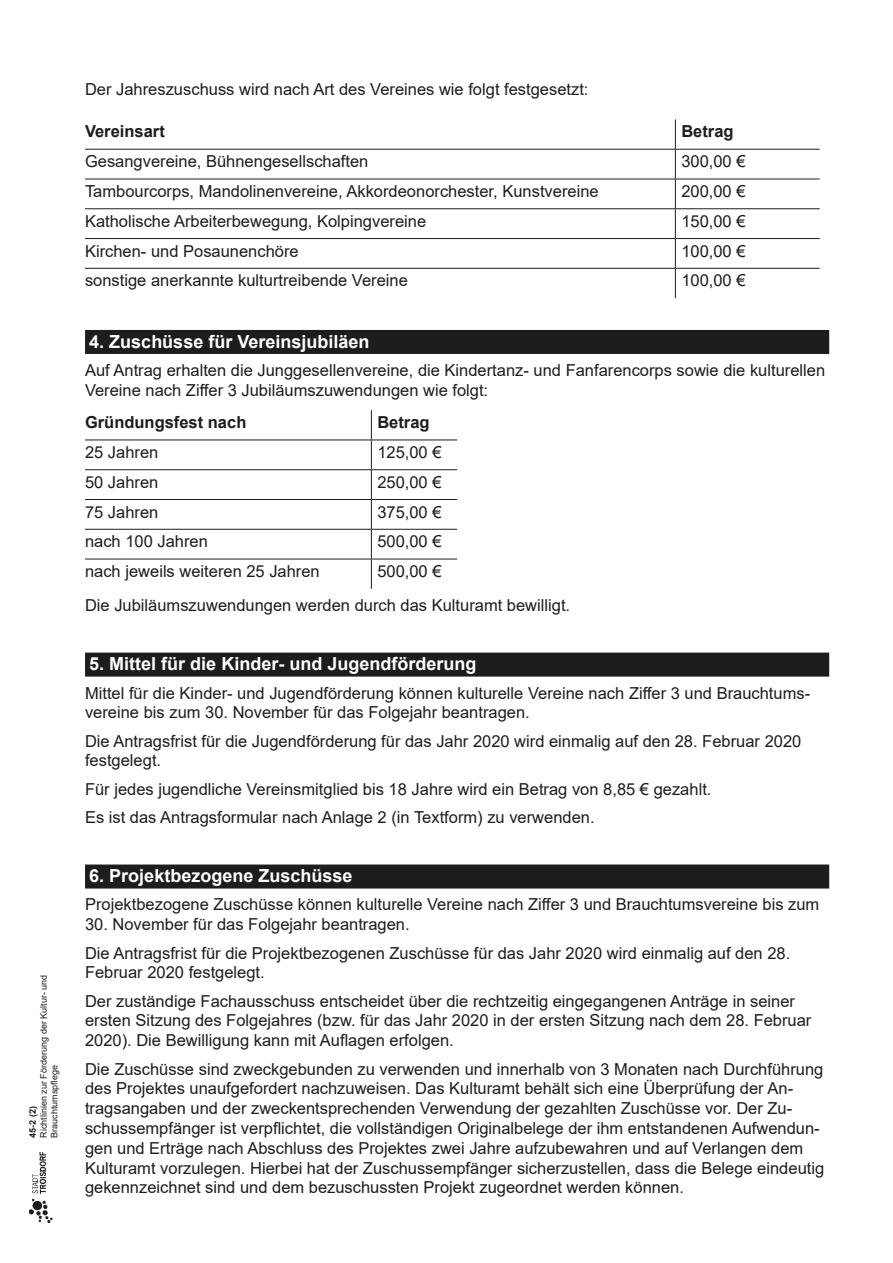
<style>
.page{position:relative;width:893px;height:1263px;background:#fff}
.page>*{position:absolute;margin:0;border:0;box-sizing:border-box;transform-origin:0 0}
.t1{font:700 18px "Arial";color:#fff}
.t2{font:16.5px/19.8px "Arial";color:#1d1d1b}
.t3{font:700 16.5px "Arial";color:#1d1d1b}
.t4{font:9px/10.8px "Arial";color:#1d1d1b}
.t5{font:700 9px "Arial";color:#1d1d1b}
</style>
<div class="page">
<hr style="left:675px;top:119px;width:1px;height:30px;background:#1d1d1b">
<hr style="left:85px;top:149px;width:590px;height:1px;background:#1d1d1b">
<hr style="left:675px;top:149px;width:145px;height:1px;background:#1d1d1b">
<hr style="left:85px;top:179px;width:590px;height:1px;background:#1d1d1b">
<hr style="left:675px;top:179px;width:145px;height:1px;background:#1d1d1b">
<hr style="left:85px;top:208px;width:590px;height:1px;background:#1d1d1b">
<hr style="left:675px;top:208px;width:145px;height:1px;background:#1d1d1b">
<hr style="left:85px;top:238px;width:590px;height:1px;background:#1d1d1b">
<hr style="left:675px;top:238px;width:145px;height:1px;background:#1d1d1b">
<hr style="left:85px;top:268px;width:590px;height:1px;background:#1d1d1b">
<hr style="left:675px;top:268px;width:145px;height:1px;background:#1d1d1b">
<svg style="left:675px;top:150px;width:1px;height:148px"></svg>
<hr style="left:371px;top:410px;width:1px;height:30px;background:#1d1d1b">
<hr style="left:85px;top:440px;width:286px;height:1px;background:#1d1d1b">
<hr style="left:371px;top:440px;width:86px;height:1px;background:#1d1d1b">
<hr style="left:85px;top:469px;width:286px;height:1px;background:#1d1d1b">
<hr style="left:371px;top:469px;width:86px;height:1px;background:#1d1d1b">
<hr style="left:85px;top:499px;width:286px;height:1px;background:#1d1d1b">
<hr style="left:371px;top:499px;width:86px;height:1px;background:#1d1d1b">
<hr style="left:85px;top:529px;width:286px;height:1px;background:#1d1d1b">
<hr style="left:371px;top:529px;width:86px;height:1px;background:#1d1d1b">
<svg style="left:371px;top:440px;width:1px;height:119px"></svg>
<hr style="left:85px;top:559px;width:286px;height:1px;background:#1d1d1b">
<hr style="left:371px;top:559px;width:86px;height:1px;background:#1d1d1b">
<hr style="left:371px;top:559px;width:1px;height:30px;background:#1d1d1b">
<img style="left:29px;top:1152px;width:23px;height:70px">
<div style="left:85px;top:330px;width:744px;height:24px;background:#1d1d1b"></div>
<div style="left:85px;top:653px;width:744px;height:24px;background:#1d1d1b"></div>
<div style="left:85px;top:864px;width:744px;height:24px;background:#1d1d1b"></div>
<p class="t4" style="left:38px;top:1137px;width:164px;rotate:-90deg">Richtlinien zur Förderung der Kultur- und<br>Brauchtumspflege</p>
<p class="t5" style="left:26px;top:1137px;width:33px;rotate:-90deg">45-2 (2)</p>
<p class="t2" style="left:85px;top:80px;width:505px">Der Jahreszuschuss wird nach Art des Vereines wie folgt festgesetzt:</p>
<p class="t3" style="left:85px;top:120px;width:81px">Vereinsart</p>
<p class="t3" style="left:681px;top:120px;width:54px">Betrag</p>
<p class="t2" style="left:85px;top:151px;width:285px">Gesangvereine, Bühnengesellschaften</p>
<p class="t2" style="left:681px;top:151px;width:66px">300,00 €</p>
<p class="t2" style="left:85px;top:181px;width:515px">Tambourcorps, Mandolinenvereine, Akkordeonorchester, Kunstvereine</p>
<p class="t2" style="left:681px;top:181px;width:66px">200,00 €</p>
<p class="t2" style="left:85px;top:211px;width:343px">Katholische Arbeiterbewegung, Kolpingvereine</p>
<p class="t2" style="left:681px;top:211px;width:66px">150,00 €</p>
<p class="t2" style="left:85px;top:241px;width:215px">Kirchen- und Posaunenchöre</p>
<p class="t2" style="left:681px;top:241px;width:66px">100,00 €</p>
<p class="t2" style="left:85px;top:270px;width:324px">sonstige anerkannte kulturtreibende Vereine</p>
<p class="t2" style="left:681px;top:270px;width:66px">100,00 €</p>
<p class="t1" style="left:89px;top:329px;width:282px">4. Zuschüsse für Vereinsjubiläen</p>
<p class="t2" style="left:85px;top:360px;width:742px">Auf Antrag erhalten die Junggesellenvereine, die Kindertanz- und Fanfarencorps sowie die kulturellen<br>Vereine nach Ziffer 3 Jubiläumszuwendungen wie folgt:</p>
<p class="t3" style="left:85px;top:411px;width:163px">Gründungsfest nach</p>
<p class="t3" style="left:377px;top:411px;width:54px">Betrag</p>
<p class="t2" style="left:85px;top:442px;width:75px">25 Jahren</p>
<p class="t2" style="left:377px;top:442px;width:66px">125,00 €</p>
<p class="t2" style="left:85px;top:472px;width:75px">50 Jahren</p>
<p class="t2" style="left:377px;top:472px;width:66px">250,00 €</p>
<p class="t2" style="left:85px;top:502px;width:75px">75 Jahren</p>
<p class="t2" style="left:377px;top:502px;width:66px">375,00 €</p>
<p class="t2" style="left:85px;top:531px;width:124px">nach 100 Jahren</p>
<p class="t2" style="left:377px;top:531px;width:66px">500,00 €</p>
<p class="t2" style="left:85px;top:561px;width:236px">nach jeweils weiteren 25 Jahren</p>
<p class="t2" style="left:377px;top:561px;width:66px">500,00 €</p>
<p class="t2" style="left:85px;top:595px;width:487px">Die Jubiläumszuwendungen werden durch das Kulturamt bewilligt.</p>
<p class="t1" style="left:89px;top:651px;width:389px">5. Mittel für die Kinder- und Jugendförderung</p>
<p class="t2" style="left:85px;top:683px;width:727px">Mittel für die Kinder- und Jugendförderung können kulturelle Vereine nach Ziffer 3 und Brauchtums&shy;vereine bis zum 30. November für das Folgejahr beantragen.</p>
<p class="t2" style="left:85px;top:731px;width:718px">Die Antragsfrist für die Jugendförderung für das Jahr 2020 wird einmalig auf den 28. Februar 2020 festgelegt.</p>
<p class="t2" style="left:85px;top:775px;width:628px;line-height:28.3px">Für jedes jugendliche Vereinsmitglied bis 18 Jahre wird ein Betrag von 8,85 € gezahlt.<br>Es ist das Antragsformular nach Anlage 2 (in Textform) zu verwenden.</p>
<p class="t1" style="left:89px;top:863px;width:265px">6. Projektbezogene Zuschüsse</p>
<p class="t2" style="left:85px;top:895px;width:736px">Projektbezogene Zuschüsse können kulturelle Vereine nach Ziffer 3 und Brauchtumsvereine bis zum</p>
<p class="t2" style="left:85px;top:914px;width:326px">30. November für das Folgejahr beantragen.</p>
<p class="t2" style="left:85px;top:943px;width:707px">Die Antragsfrist für die Projektbezogenen Zuschüsse für das Jahr 2020 wird einmalig auf den 28.<br>Februar 2020 festgelegt.</p>
<p class="t2" style="left:85px;top:991px;width:728px">Der zuständige Fachausschuss entscheidet über die rechtzeitig eingegangenen Anträge in seiner ersten Sitzung des Folgejahres (bzw. für das Jahr 2020 in der ersten Sitzung nach dem 28. Februar<br>2020). Die Bewilligung kann mit Auflagen erfolgen.</p>
<p class="t2" style="left:85px;top:1059px;width:741px">Die Zuschüsse sind zweckgebunden zu verwenden und innerhalb von 3 Monaten nach Durchführung des Projektes unaufgefordert nachzuweisen. Das Kulturamt behält sich eine Überprüfung der An&shy;tragsangaben und der zweckentsprechenden Verwendung der gezahlten Zuschüsse vor. Der Zu&shy;schussempfänger ist verpflichtet, die vollständigen Originalbelege der ihm entstandenen Aufwendun&shy;gen und Erträge nach Abschluss des Projektes zwei Jahre aufzubewahren und auf Verlangen dem Kulturamt vorzulegen. Hierbei hat der Zuschussempfänger sicherzustellen, dass die Belege eindeutig gekennzeichnet sind und dem bezuschussten Projekt zugeordnet werden können.</p>
</div>
